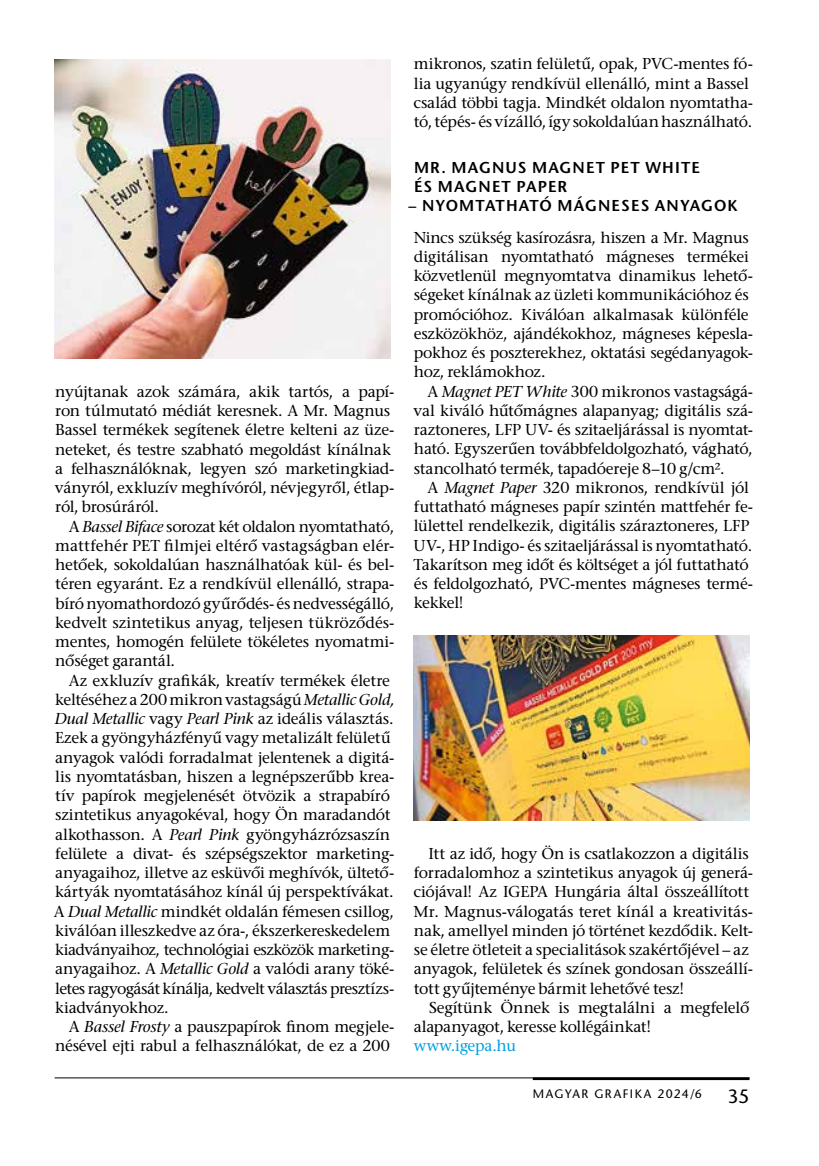
<style>
.page{position:relative;width:819px;height:1166px;background:#fff}
.page>*{position:absolute;margin:0;border:0;box-sizing:border-box;transform-origin:0 0}
.t1{font:19.25px "ITC Stone Sans";color:#000}
.t2{font:15.75px/19.2px "ITC Stone Serif";letter-spacing:-.015em;color:#000}
.t3{font:600 15.75px/19.2px "ITC Stone Sans";letter-spacing:.07em;color:#000}
.t4{font:15.75px "ITC Stone Serif";letter-spacing:-.015em;color:#009fe3}
.t5{font:12.25px "ITC Stone Sans";letter-spacing:.12em;color:#000}
.s1{font-style:italic}
</style>
<div class="page">
<hr style="left:55px;top:1077px;width:694px;height:1px;background:#000">
<hr style="left:532px;top:1077px;width:217px;height:3px;background:#000">
<img style="left:55px;top:60px;width:336px;height:298px">
<img style="left:413px;top:635px;width:336px;height:185px">
<p class="t2" style="left:55px;top:384px;width:341px">nyújtanak azok számára, akik tartós, a papí&shy;ron túlmutató médiát keresnek. A Mr. Magnus Bassel termékek segítenek életre kelteni az üze&shy;neteket, és testre szabható megoldást kínálnak a felhasználóknak, legyen szó marketingkiad&shy;ványról, exkluzív meghívóról, névjegyről, étlap&shy;ról, brosúráról.</p>
<p class="t2" style="left:55px;top:519px;width:341px;text-align:justify;text-indent:14px">A <span class="s1">Bassel Biface</span> sorozat két oldalon nyomtatható, mattfehér PET filmjei eltérő vastagságban elér&shy;hetőek, sokoldalúan használhatóak kül- és bel&shy;téren egyaránt. Ez a rendkívül ellenálló, strapa&shy;bíró nyomathordozó gyűrődés- és nedvességálló, kedvelt szintetikus anyag, teljesen tükröződés&shy;mentes, homogén felülete tökéletes nyomatmi&shy;nőséget garantál.</p>
<p class="t2" style="left:54px;top:672px;width:342px;text-indent:15px">Az exkluzív grafikák, kreatív termékek életre keltéséhez a 200 mikron vastagságú <span class="s1">Metallic Gold, Dual Metallic</span> vagy <span class="s1">Pearl Pink</span> az ideális választás.<br>Ezek a gyöngyházfényű vagy metalizált felületű anyagok valódi forradalmat jelentenek a digitá&shy;lis nyomtatásban, hiszen a legnépszerűbb krea&shy;tív papírok megjelenését ötvözik a strapabíró szintetikus anyagokéval, hogy Ön maradandót alkothasson. A <span class="s1">Pearl Pink</span> gyöngyházrózsaszín felülete a divat- és szépségszektor marketing&shy;anyagaihoz, illetve az esküvői meghívók, ültető&shy;kártyák nyomtatásához kínál új perspektívákat.<br>A <span class="s1">Dual Metallic</span> mindkét oldalán fémesen csillog, kiválóan illeszkedve az óra-, ékszerkereskedelem kiadványaihoz, technológiai eszközök marketing-- anyagaihoz. A <span class="s1">Metallic Gold</span> a valódi arany töké&shy;letes ragyogását kínálja, kedvelt választás presztízs&shy;kiadványokhoz.</p>
<p class="t2" style="left:55px;top:1019px;width:341px;text-align:right">A <span class="s1">Bassel Frosty</span> a pauszpapírok finom megjele&shy;nésével ejti rabul a felhasználókat, de ez a 200</p>
<p class="t2" style="left:413px;top:57px;width:341px">mikronos, szatin felületű, opak, PVC-mentes fó&shy;lia ugyanúgy rendkívül ellenálló, mint a Bassel család többi tagja. Mindkét oldalon nyomtatha&shy;tó, tépés- és vízálló, így sokoldalúan használható.</p>
<p class="t3" style="left:414px;top:160px;width:287px">MR. MAGNUS MAGNET PET WHITE<br>ÉS MAGNET PAPER</p>
<p class="t3" style="left:408px;top:198px;width:330px">– NYOMTATHATÓ MÁGNESES ANYAGOK</p>
<p class="t2" style="left:413px;top:230px;width:341px">Nincs szükség kasírozásra, hiszen a Mr. Magnus digitálisan nyomtatható mágneses termékei közvetlenül megnyomtatva dinamikus lehető&shy;ségeket kínálnak az üzleti kommunikációhoz és promócióhoz. Kiválóan alkalmasak különféle eszközökhöz, ajándékokhoz, mágneses képesla&shy;pokhoz és poszterekhez, oktatási segédanyagok&shy;hoz, reklámokhoz.</p>
<p class="t2" style="left:413px;top:384px;width:341px;text-align:justify;text-indent:14px">A <span class="s1">Magnet PET White</span> 300 mikronos vastagságá&shy;val kiváló hűtőmágnes alapanyag; digitális szá&shy;raztoneres, LFP UV- és szitaeljárással is nyomtat&shy;ható. Egyszerűen továbbfeldolgozható, vágható, stancolható termék, tapadóereje 8–10 g/cm².</p>
<p class="t2" style="left:413px;top:480px;width:341px;text-indent:14px">A <span class="s1">Magnet Paper</span> 320 mikronos, rendkívül jól futtatható mágneses papír szintén mattfehér fe&shy;lülettel rendelkezik, digitális száraztoneres, LFP UV-, HP Indigo- és szitaeljárással is nyomtatható.<br>Takarítson meg időt és költséget a jól futtatható és feldolgozható, PVC-mentes mágneses termé&shy;kekkel!</p>
<p class="t2" style="left:413px;top:846px;width:341px;text-indent:15px">Itt az idő, hogy Ön is csatlakozzon a digitális forradalomhoz a szintetikus anyagok új generá&shy;ciójával! Az IGEPA Hungária által összeállított Mr. Magnus-válogatás teret kínál a kreativitás&shy;nak, amellyel minden jó történet kezdődik. Kelt&shy;se életre ötleteit a specialitások szakértőjével – az anyagok, felületek és színek gondosan összeállí&shy;tott gyűjteménye bármit lehetővé tesz!</p>
<p class="t2" style="left:413px;top:1000px;width:337px;text-indent:15px">Segítünk Önnek is megtalálni a megfelelő alapanyagot, keresse kollégáinkat!</p>
<p class="t4" style="left:414px;top:1037px;width:104px">www.igepa.hu</p>
<p class="t5" style="left:532px;top:1087px;width:171px">MAGYAR GRAFIKA 2024/6</p>
<p class="t1" style="left:727px;top:1085px;width:23px">35</p>
</div>
